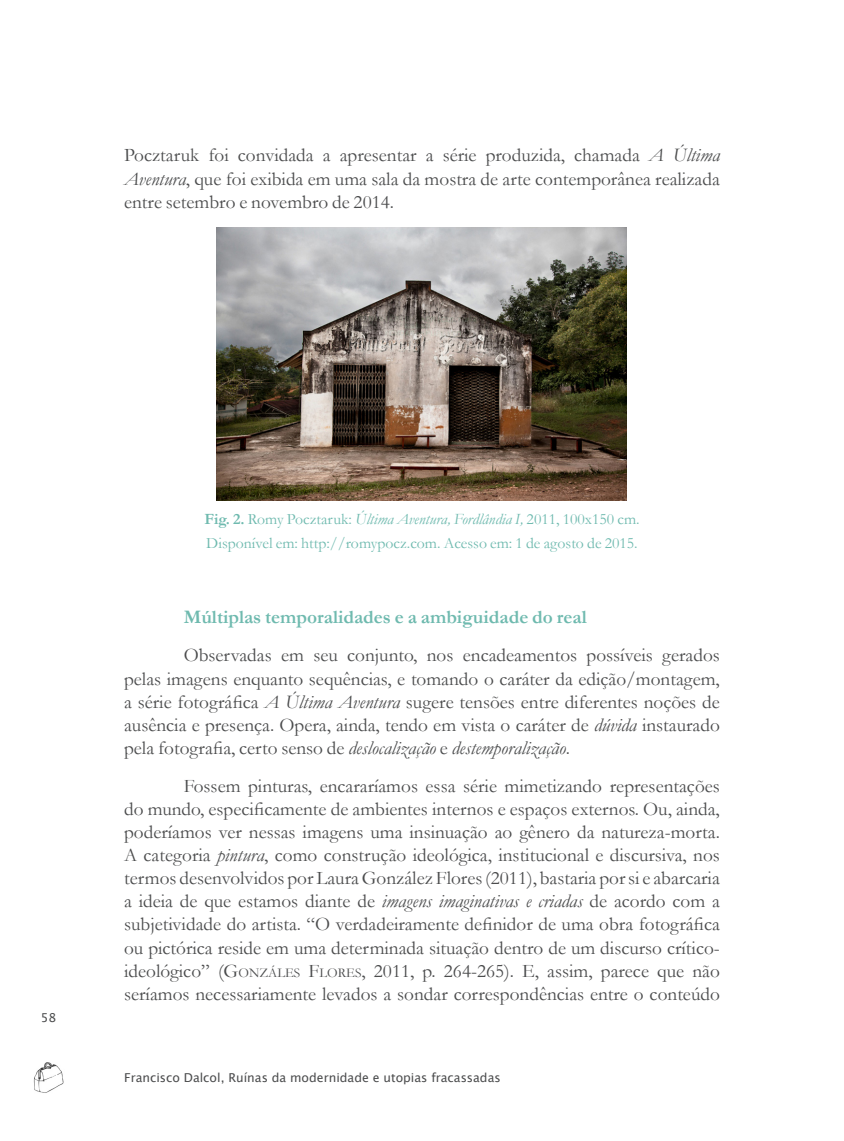
<style>
.page{position:relative;width:844px;height:1141px;background:#fff}
.page>*{position:absolute;margin:0;border:0;box-sizing:border-box;transform-origin:0 0}
.t1{font:19.25px/23.1px "Garamond";color:#4b4c4d;text-align:justify}
.t2{font:700 19.25px "Garamond";color:#6fbaaf}
.t3{font:15.75px "Garamond";color:#6fbaaf}
.t4{font:12.25px "Lucida Sans Unicode";color:#4b4c4d}
.s1{font-style:italic}
.s2{font-weight:700}
.s3{font-style:inherit}
.s4{font-size:13.47px}
</style>
<div class="page">
<img style="left:33px;top:1062px;width:31px;height:31px">
<img style="left:217px;top:228px;width:409px;height:273px">
<p class="t1" style="left:124px;top:143px;width:597px">Pocztaruk foi convidada a apresentar a série produzida, chamada <span class="s1">A Última Aventura</span>, que foi exibida em uma sala da mostra de arte contemporânea realizada entre setembro e novembro de 2014.</p>
<p class="t4" style="left:41px;top:1008px;width:17px">58</p>
<p class="t3" style="left:204px;top:509px;width:436px"><span class="s2">Fig. 2.</span> Romy Pocztaruk: <span class="s1">Última Aventura, Fordlândia I,</span> 2011, 100x150 cm.</p>
<p class="t3" style="left:206px;top:532px;width:433px">Disponível em: http://romypocz.com. Acesso em: 1 de agosto de 2015.</p>
<p class="t2" style="left:184px;top:604px;width:404px">Múltiplas temporalidades e a ambiguidade do real</p>
<p class="t1" style="left:124px;top:643px;width:597px;text-indent:60px">Observadas em seu conjunto, nos encadeamentos possíveis gerados pelas imagens enquanto sequências, e tomando o caráter da edição/montagem, a série fotográfica <span class="s1">A Última Aventura</span> sugere tensões entre diferentes noções de ausência e presença. Opera, ainda, tendo em vista o caráter de <span class="s1">dúvida</span> instaurado pela fotografia, certo senso de <span class="s1">deslocalização</span> e <span class="s1">destemporalização</span>.</p>
<p class="t1" style="left:124px;top:774px;width:597px;text-indent:60px">Fossem pinturas, encararíamos essa série mimetizando representações do mundo, especificamente de ambientes internos e espaços externos. Ou, ainda, poderíamos ver nessas imagens uma insinuação ao gênero da natureza-morta.<br>A categoria <span class="s1">pintura</span>, como construção ideológica, institucional e discursiva, nos termos desenvolvidos por Laura González Flores (2011), bastaria por si e abarcaria a ideia de que estamos diante de <span class="s1">imagens imaginativas e criadas</span> de acordo com a subjetividade do artista. “O verdadeiramente definidor de uma obra fotográfica ou pictórica reside em uma determinada situação dentro de um discurso crítico&shy;ideológico” (<span class="s3">G</span><span class="s4">ONZÁLES</span> <span class="s3">F</span><span class="s4">LORES</span>, 2011, p. 264-265). E, assim, parece que não seríamos necessariamente levados a sondar correspondências entre o conteúdo</p>
<p class="t4" style="left:124px;top:1068px;width:378px">Francisco Dalcol, Ruínas da modernidade e utopias fracassadas</p>
</div>
